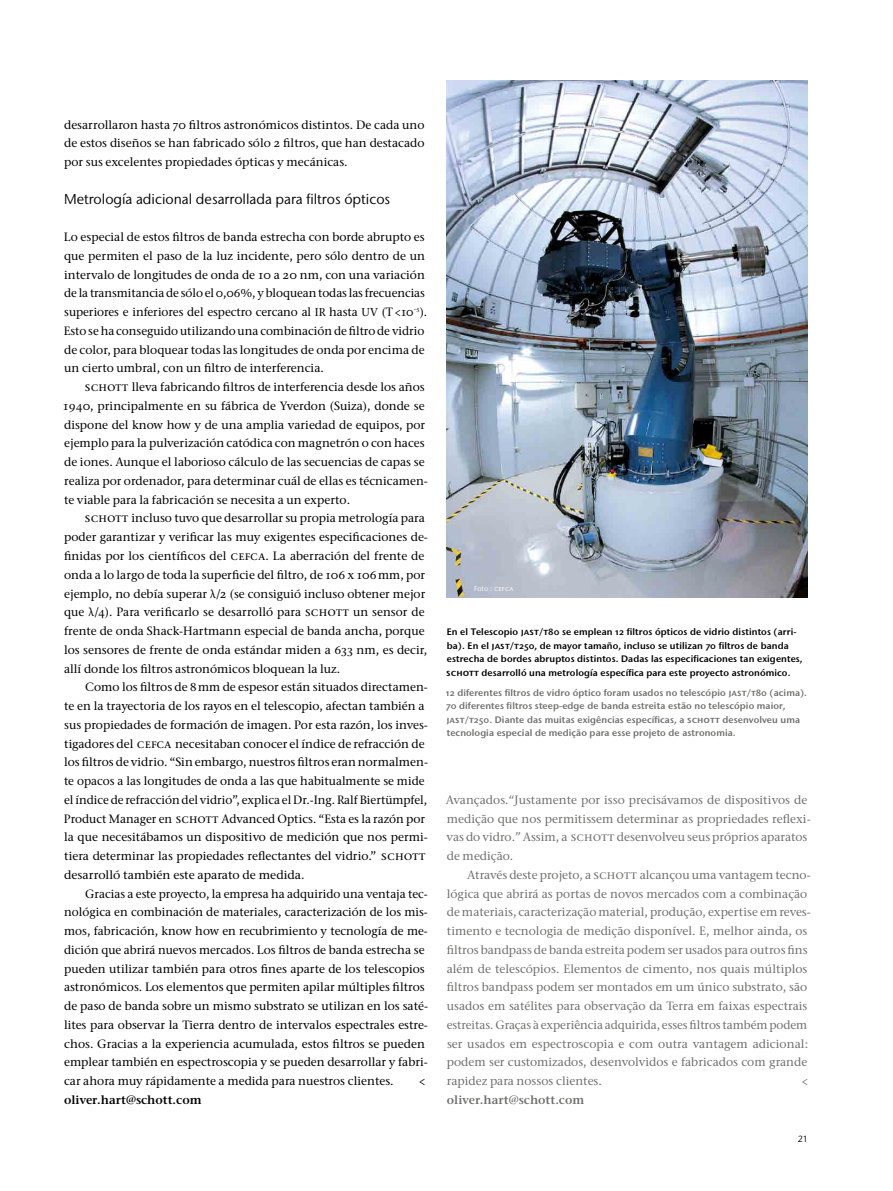
<style>
.page{position:relative;width:893px;height:1191px;background:#fff}
.page>*{position:absolute;margin:0;border:0;box-sizing:border-box;transform-origin:0 0}
.t1{font:14.25px "Stone Sans IIITC Pro";color:#000}
.t2{font:500 12px/18.8px "Stone Serif ITC Pro";color:#000}
.t3{font:500 12px/18.8px "Stone Serif ITC Pro";color:#6f6f6e}
.t4{font:600 12px "Stone Serif ITC Pro";color:#000}
.t5{font:600 12px "Stone Serif ITC Pro";color:#6f6f6e}
.t6{font:600 9.3px/13.5px "Stone Sans IIITC Pro";letter-spacing:.01em;color:#000}
.t7{font:600 9.3px/13.5px "Stone Sans IIITC Pro";letter-spacing:.01em;color:#6f6f6e}
.t8{font:9px "Stone Sans IIITC Pro";color:#000}
.t9{font:7.2px "Stone Sans IIITC Pro";letter-spacing:.01em;color:#fff}
.s1{font-size:11.25px}
.s2{font-family:"Minion Pro";font-weight:400}
.s3{font-family:"Stone Sans IIITC Pro";font-weight:400}
</style>
<div class="page">
<img style="left:446px;top:81px;width:362px;height:516px">
<p class="t2" style="left:64px;top:115px;width:362px;text-align:justify">desarrollaron hasta 70 filtros astronómicos distintos. De cada uno de estos diseños se han fabricado sólo 2 filtros, que han destacado por sus excelentes propiedades ópticas y mecánicas.</p>
<p class="t1" style="left:64px;top:190px;width:328px">Metrología adicional desarrollada para filtros ópticos</p>
<p class="t2" style="left:64px;top:228px;width:365px">Lo especial de estos filtros de banda estrecha con borde abrupto es que permiten el paso de la luz incidente, pero sólo dentro de un intervalo de longitudes de onda de 10 a 20 nm, con una variación de la transmitancia de sólo el 0,06 %, y bloquean todas las frecuencias superiores e inferiores del espectro cercano al <span class="s1">IR</span> hasta <span class="s1">UV</span> (T &lt;10<sup>–5</sup>).<br>Esto se ha conseguido utilizando una combinación de filtro de vidrio de color, para bloquear todas las longitudes de onda por encima de un cierto umbral, con un filtro de interferencia.</p>
<p class="t2" style="left:63px;top:378px;width:366px;text-indent:22px">schott lleva fabricando filtros de interferencia desde los años 1940, principalmente en su fábrica de Yverdon (Suiza), donde se dispone del know how y de una amplia variedad de equipos, por ejemplo para la pulverización catódica con magnetrón o con haces de iones. Aunque el laborioso cálculo de las secuencias de capas se realiza por ordenador, para determinar cuál de ellas es técnicamen&shy;te viable para la fabricación se necesita a un experto.</p>
<p class="t2" style="left:64px;top:509px;width:365px;text-indent:21px">schott incluso tuvo que desarrollar su propia metrología para poder garantizar y verificar las muy exigentes especificaciones de&shy;finidas por los científicos del cefca. La aberración del frente de onda a lo largo de toda la superficie del filtro, de 106 x 106 mm, por ejemplo, no debía superar <span class="s2">λ</span>/2 (se consiguió incluso obtener mejor que <span class="s2">λ</span>/4). Para verificarlo se desarrolló para schott un sensor de frente de onda Shack-Hartmann especial de banda ancha, porque los sensores de frente de onda estándar miden a 633 nm, es decir, allí donde los filtros astronómicos bloquean la luz.</p>
<p class="t2" style="left:64px;top:678px;width:366px;text-indent:21px">Como los filtros de 8 mm de espesor están situados directamen&shy;te en la trayectoria de los rayos en el telescopio, afectan también a sus propiedades de formación de imagen. Por esta razón, los inves&shy;tigadores del cefca necesitaban conocer el índice de refracción de los filtros de vidrio. “Sin embargo, nuestros filtros eran normalmen&shy;te opacos a las longitudes de onda a las que habitualmente se mide el índice de refracción del vidrio”, explica el Dr.-Ing. Ralf Biertümpfel, Product Manager en schott Advanced Optics. “Esta es la razón por la que necesitábamos un dispositivo de medición que nos permi&shy;tiera determinar las propiedades reflectantes del vidrio.” schott desarrolló también este aparato de medida.</p>
<p class="t2" style="left:64px;top:884px;width:365px;text-indent:21px">Gracias a este proyecto, la empresa ha adquirido una ventaja tec&shy;nológica en combinación de materiales, caracterización de los mis&shy;mos, fabricación, know how en recubrimiento y tecnología de me&shy;dición que abrirá nuevos mercados. Los filtros de banda estrecha se pueden utilizar también para otros fines aparte de los telescopios astronómicos. Los elementos que permiten apilar múltiples filtros de paso de banda sobre un mismo substrato se utilizan en los saté&shy;lites para observar la Tierra dentro de intervalos espectrales estre&shy;chos. Gracias a la experiencia acumulada, estos filtros se pueden emplear también en espectroscopia y se pueden desarrollar y fabri&shy;car ahora muy rápidamente a medida para nuestros clientes.</p>
<p class="t2" style="left:419px;top:1071px;width:8px">&lt;</p>
<p class="t4" style="left:64px;top:1092px;width:139px">oliver.hart@schott.com</p>
<p class="t9" style="left:474px;top:584px;width:41px">Foto : cefca</p>
<p class="t6" style="left:446px;top:625px;width:358px">En el Telescopio jast/t80 se emplean 12 filtros ópticos de vidrio distintos (arri&shy;ba). En el jast/t250, de mayor tamaño, incluso se utilizan 70 filtros de banda estrecha de bordes abruptos distintos. Dadas las especificaciones tan exigentes, schott desarrolló una metrología específica para este proyecto astronómico.</p>
<p class="t7" style="left:446px;top:685px;width:363px">12 diferentes filtros de vidro óptico foram usados no telescópio jast/t80 (acima).<br>70 diferentes filtros steep-edge de banda estreita estão no telescópio maior, jast/t250. Diante das muitas exigências específicas, a schott desenvolveu uma tecnologia especial de medição para esse projeto de astronomia.</p>
<p class="t3" style="left:446px;top:790px;width:366px">Avançados.<span class="s3">“</span>Justamente por isso precisávamos de dispositivos de medição que nos permitissem determinar as propriedades reflexi&shy;vas do vidro.<span class="s3">”</span> Assim, a schott desenvolveu seus próprios aparatos de medição.</p>
<p class="t3" style="left:447px;top:865px;width:366px;text-indent:20px">Através deste projeto, a schott alcançou uma vantagem tecno&shy;lógica que abrirá as portas de novos mercados com a combinação de materiais, caracterização material, produção, expertise em reves&shy;timento e tecnologia de medição disponível. E, melhor ainda, os filtros bandpass de banda estreita podem ser usados para outros fins além de telescópios. Elementos de cimento, nos quais múltiplos filtros bandpass podem ser montados em um único substrato, são usados em satélites para observação da Terra em faixas espectrais estreitas. Graças à experiência adquirida, esses filtros também podem ser usados em espectroscopia e com outra vantagem adicional: podem ser customizados, desenvolvidos e fabricados com grande rapidez para nossos clientes.</p>
<p class="t3" style="left:801px;top:1071px;width:8px">&lt;</p>
<p class="t5" style="left:447px;top:1092px;width:139px">oliver.hart@schott.com</p>
<p class="t8" style="left:798px;top:1132px;width:12px">21</p>
</div>
